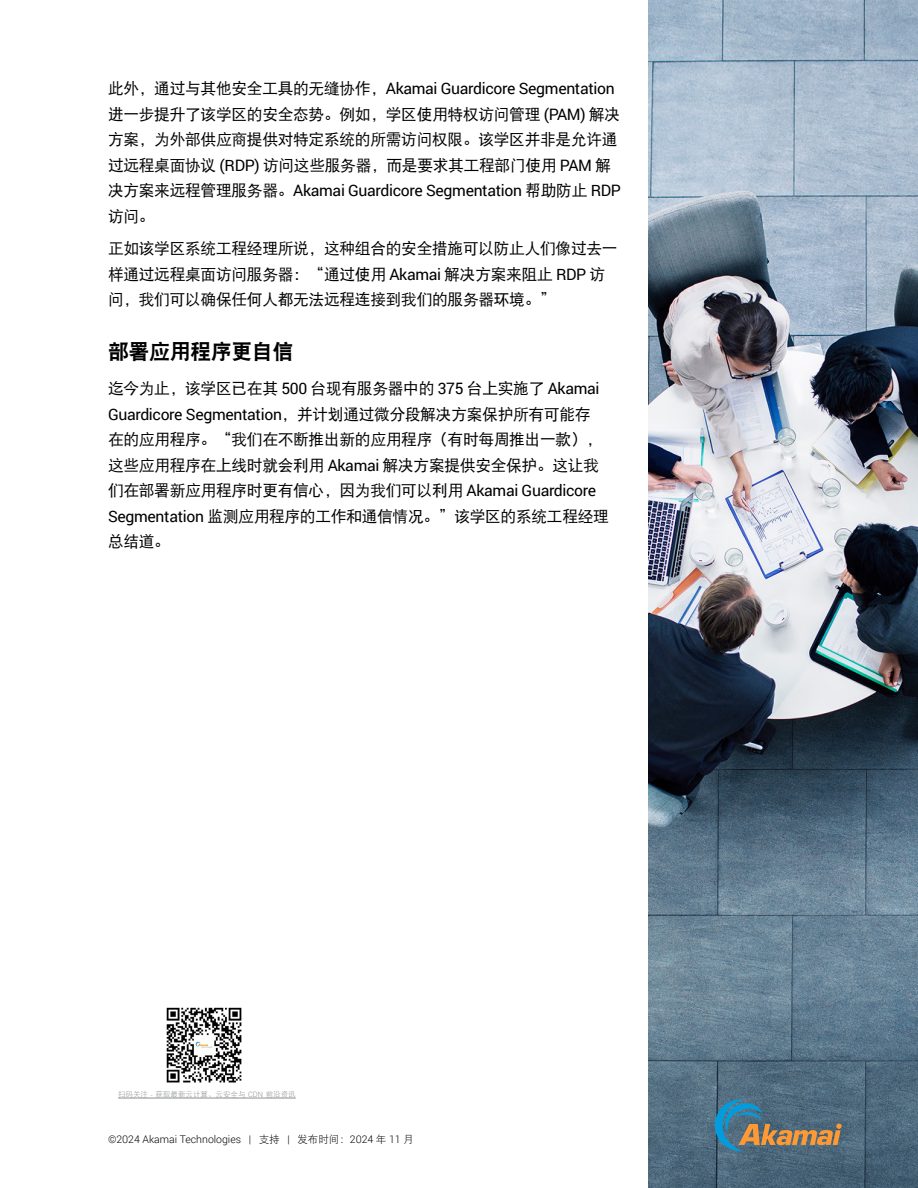
<style>
.page{position:relative;width:918px;height:1188px;background:#fff}
.page>*{position:absolute;margin:0;border:0;box-sizing:border-box;transform-origin:0 0}
.Heading_2{font:21px "DFP Hei W9";letter-spacing:-.02em;color:#000}
.Body{font:15.75px/25.5px "DFP Hei W5";letter-spacing:-.02em;color:#000}
.t1{font:300 10.5px "Roboto";color:#000}
.t2{font:7.5px "DFP Hei W3";color:#8e9091}
.s1{font-family:"Roboto"}
.s2{font-family:"Roboto";font-weight:300}
.s3{font-family:"DFP Hei W3";font-weight:400}
</style>
<div class="page">
<img style="left:166px;top:1007px;width:76px;height:76px">
<hr style="left:118px;top:1098px;width:130px;height:1px;background:#8e9091">
<svg style="left:248px;top:1098px;width:15px;height:1px"></svg>
<hr style="left:263px;top:1098px;width:33px;height:1px;background:#8e9091">
<img style="left:648px;top:0;width:270px;height:1188px">
<svg style="left:715px;top:1099px;width:127px;height:52px;background:#63767a"></svg>
<p class="Body" style="left:108px;top:76px;width:515px">此外，通过与其他安全工具的无缝协作，<span class="s1">Akamai Guardicore Segmentation</span>进一步提升了该学区的安全态势。例如，学区使用特权访问管理 <span class="s1">(PAM)</span> 解决方案，为外部供应商提供对特定系统的所需访问权限。该学区并非是允许通过远程桌面协议 <span class="s1">(RDP)</span> 访问这些服务器，而是要求其工程部门使用 <span class="s1">PAM</span> 解决方案来远程管理服务器。<span class="s1">Akamai Guardicore Segmentation</span> 帮助防止 <span class="s1">RDP</span>访问。</p>
<p class="Body" style="left:108px;top:235px;width:511px">正如该学区系统工程经理所说，这种组合的安全措施可以防止人们像过去一样通过远程桌面访问服务器：“通过使用 <span class="s1">Akamai</span> 解决方案来阻止 <span class="s1">RDP</span> 访问，我们可以确保任何人都无法远程连接到我们的服务器环境。”</p>
<p class="Heading_2" style="left:108px;top:340px;width:187px">部署应用程序更自信</p>
<p class="Body" style="left:108px;top:376px;width:503px">迄今为止，该学区已在其 <span class="s1">500</span> 台现有服务器中的 <span class="s1">375</span> 台上实施了 <span class="s1">Akamai Guardicore Segmentation</span>，并计划通过微分段解决方案保护所有可能存在的应用程序。“我们在不断推出新的应用程序（有时每周推出一款），这些应用程序在上线时就会利用 <span class="s1">Akamai</span> 解决方案提供安全保护。这让我们在部署新应用程序时更有信心，因为我们可以利用 <span class="s1">Akamai Guardicore Segmentation</span> 监测应用程序的工作和通信情况。”该学区的系统工程经理总结道。</p>
<p class="t2" style="left:118px;top:1091px;width:179px">扫码关注 - 获取最新云计算、云安全与 <span class="s2">CDN</span> 前沿资讯</p>
<p class="t1" style="left:108px;top:1132px;width:307px">©2024 Akamai Technologies | <span class="s3">支持</span> | <span class="s3">发布时间：</span>2024 <span class="s3">年</span> 11 <span class="s3">月</span></p>
</div>
